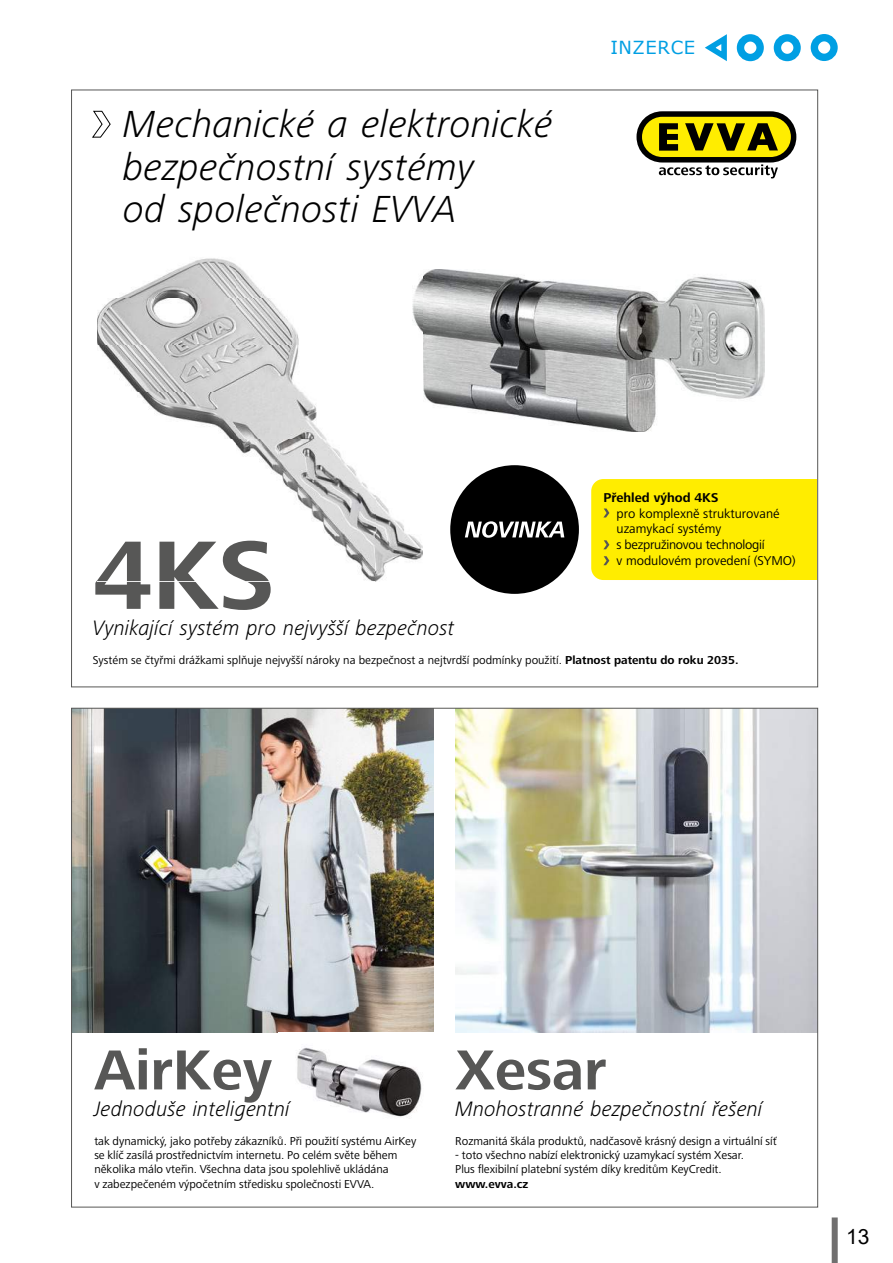
<style>
.page{position:relative;width:893px;height:1263px;background:#fff}
.page>*{position:absolute;margin:0;border:0;box-sizing:border-box;transform-origin:0 0}
.t1{font:700 100.8px "Frutiger Next LTCE";color:#575756}
.t2{font:700 58.35px "Frutiger Next LTCE";color:#575756}
.t3{font:italic 300 39.15px/42.2px "Frutiger Next LTCE";color:#000}
.t4{font:italic 300 21.6px "Frutiger Next LTCE";color:#000}
.t5{font:21px "Arial";color:#000}
.t6{font:18px "Verdana";letter-spacing:.035em;color:#009fe3}
.t7{font:13.2px/15.9px "Frutiger Next LTCE";color:#000}
.t8{font:700 13.2px "Frutiger Next LTCE";color:#000}
.t9{font:12px/14.2px "Frutiger Next LTCE";color:#000}
.t10{font:700 12px "Frutiger Next LTCE";color:#000}
.s1{font-weight:700}
</style>
<div class="page">
<div style="left:832px;top:1217px;width:6px;height:46px;background:#706f6f"></div>
<img style="left:73px;top:710px;width:361px;height:322px">
<img style="left:455px;top:710px;width:361px;height:322px">
<img style="left:296px;top:1047px;width:126px;height:70px">
<svg style="left:636px;top:111px;width:160px;height:67px"></svg>
<img style="left:97px;top:258px;width:316px;height:276px">
<img style="left:246px;top:534px;width:176px;height:47px">
<img style="left:97px;top:541px;width:172px;height:40px">
<img style="left:413px;top:269px;width:351px;height:163px">
<div style="left:764px;top:479px;width:53px;height:101px;background:#ffed00"></div>
<div style="left:591px;top:479px;width:173px;height:101px;background:#ffed00"></div>
<svg style="left:450px;top:465px;width:129px;height:129px"></svg>
<svg style="left:92px;top:111px;width:19px;height:27px"></svg>
<div style="left:811px;top:34px;width:27px;height:27px;border:7px solid #009fe3;border-radius:50%"></div>
<div style="left:774px;top:34px;width:27px;height:27px;border:7px solid #009fe3;border-radius:50%"></div>
<div style="left:737px;top:34px;width:27px;height:27px;border:7px solid #009fe3;border-radius:50%"></div>
<svg style="left:705px;top:34px;width:22px;height:27px"></svg>
<h3 class="t3" style="left:123px;top:104px;width:431px">Mechanické a elektronické bezpečnostní systémy<br>od společnosti EVVA</h3>
<h3 class="t6" style="left:610px;top:35px;width:86px">INZERCE</h3>
<p class="t8" style="left:603px;top:490px;width:116px">Přehled výhod 4KS</p>
<p class="t7" style="left:616px;top:505px;width:181px">pro komplexně strukturované uzamykací systémy<br>s bezpružinovou technologií<br>v modulovém provedení (SYMO)</p>
<h1 class="t1" style="left:93px;top:518px;width:183px">4KS</h1>
<h3 class="t4" style="left:93px;top:616px;width:363px">Vynikající systém pro nejvyšší bezpečnost</h3>
<p class="t9" style="left:93px;top:653px;width:647px">Systém se čtyřmi drážkami splňuje nejvyšší nároky na bezpečnost a nejtvrdší podmínky použití. <span class="s1">Platnost patentu do roku 2035.</span></p>
<h2 class="t2" style="left:94px;top:1037px;width:179px">AirKey</h2>
<h3 class="t4" style="left:94px;top:1096px;width:197px">Jednoduše inteligentní</h3>
<p class="t9" style="left:94px;top:1133px;width:324px">tak dynamický, jako potřeby zákazníků. Při použití systému AirKey se klíč zasílá prostřednictvím internetu. Po celém světe během několika málo vteřin. Všechna data jsou spolehlivě ukládána<br>v zabezpečeném výpočetním středisku společnosti EVVA.</p>
<h2 class="t2" style="left:455px;top:1037px;width:153px">Xesar</h2>
<h3 class="t4" style="left:455px;top:1096px;width:309px">Mnohostranné bezpečnostní řešení</h3>
<p class="t9" style="left:455px;top:1133px;width:323px">Rozmanitá škála produktů, nadčasově krásný design a virtuální síť</p>
<p class="t9" style="left:455px;top:1148px;width:290px">- toto všechno nabízí elektronický uzamykací systém Xesar.<br>Plus flexibilní platební systém díky kreditům KeyCredit.</p>
<p class="t10" style="left:455px;top:1177px;width:75px">www.evva.cz</p>
<h3 class="t5" style="left:846px;top:1222px;width:25px">13</h3>
</div>
